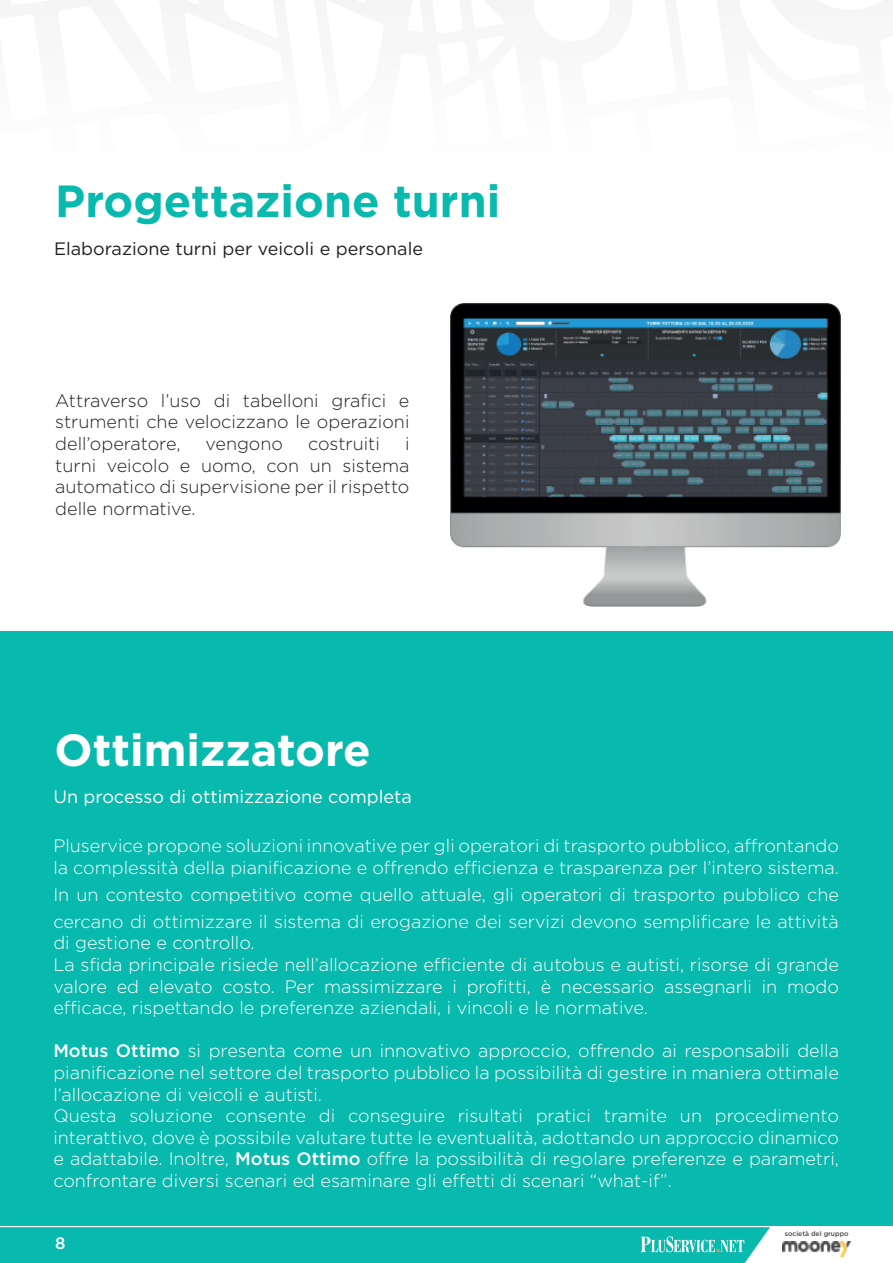
<style>
.page{position:relative;width:893px;height:1263px;background:#fff}
.page>*{position:absolute;margin:0;border:0;box-sizing:border-box;transform-origin:0 0}
.t1{font:700 45px "Gotham";color:#08b9ae}
.t2{font:700 45px "Gotham";color:#fff}
.t3{font:300 18px/21.6px "Gotham";color:#fff}
.t4{font:300 18px/21.6px "Gotham";color:#231f20;text-align:justify}
.t5{font:18px "Gotham";color:#231f20}
.t6{font:18px "Gotham";color:#fff}
.t7{font:500 16.5px "Gotham";color:#fff}
.t8{font:500 6.75px "Gotham";color:#46494b}
.s1{font-weight:500}
</style>
<div class="page">
<svg style="left:0;top:1226px;width:770px;height:37px"></svg>
<img style="left:783px;top:1242px;width:67px;height:14px">
<div style="left:0;top:631px;width:893px;height:595px;background:#08b9ae"></div>
<img style="left:450px;top:303px;width:390px;height:304px">
<h1 class="t1" style="left:55px;top:172px;width:447px">Progettazione turni</h1>
<p class="t5" style="left:54px;top:237px;width:371px">Elaborazione turni per veicoli e personale</p>
<p class="t4" style="left:55px;top:389px;width:356px">Attraverso l’uso di tabelloni grafici e strumenti che velocizzano le operazioni dell’operatore,</p>
<p class="t4" style="left:55px;top:432px;width:356px;text-indent:350px">i turni veicolo e uomo, con un sistema automatico di supervisione per il rispetto delle normative.</p>
<p class="t4" style="left:206px;top:432px;width:79px">vengono</p>
<p class="t4" style="left:308px;top:432px;width:73px">costruiti</p>
<h1 class="t2" style="left:55px;top:720px;width:318px">Ottimizzatore</h1>
<p class="t6" style="left:53px;top:785px;width:360px">Un processo di ottimizzazione completa</p>
<p class="t3" style="left:53px;top:834px;width:787px">Pluservice propone soluzioni innovative per gli operatori di trasporto pubblico, affrontando la complessità della pianificazione e offrendo efficienza e trasparenza per l’intero sistema.</p>
<p class="t3" style="left:53px;top:880px;width:787px;line-height:27px">In un contesto competitivo come quello attuale, gli operatori di trasporto pubblico che cercano di ottimizzare il sistema di erogazione dei servizi devono semplificare le attività</p>
<p class="t3" style="left:53px;top:932px;width:787px">di gestione e controllo.<br>La sfida principale risiede nell’allocazione efficiente di autobus e autisti, risorse di grande valore ed elevato costo. Per massimizzare i profitti, è necessario assegnarli in modo efficace, rispettando le preferenze aziendali, i vincoli e le normative.</p>
<p class="t3" style="left:53px;top:1040px;width:787px"><span class="s1">Motus Ottimo</span> si presenta come un innovativo approccio, offrendo ai responsabili della pianificazione nel settore del trasporto pubblico la possibilità di gestire in maniera ottimale l’allocazione di veicoli e autisti.<br>Questa soluzione consente di conseguire risultati pratici tramite un procedimento interattivo, dove è possibile valutare tutte le eventualità, adottando un approccio dinamico e adattabile. Inoltre, <span class="s1">Motus Ottimo</span> offre la possibilità di regolare preferenze e parametri, confrontare diversi scenari ed esaminare gli effetti di scenari “what-if”.</p>
<p class="t7" style="left:55px;top:1232px;width:12px">8</p>
<p class="t8" style="left:785px;top:1229px;width:65px">società del gruppo</p>
</div>
